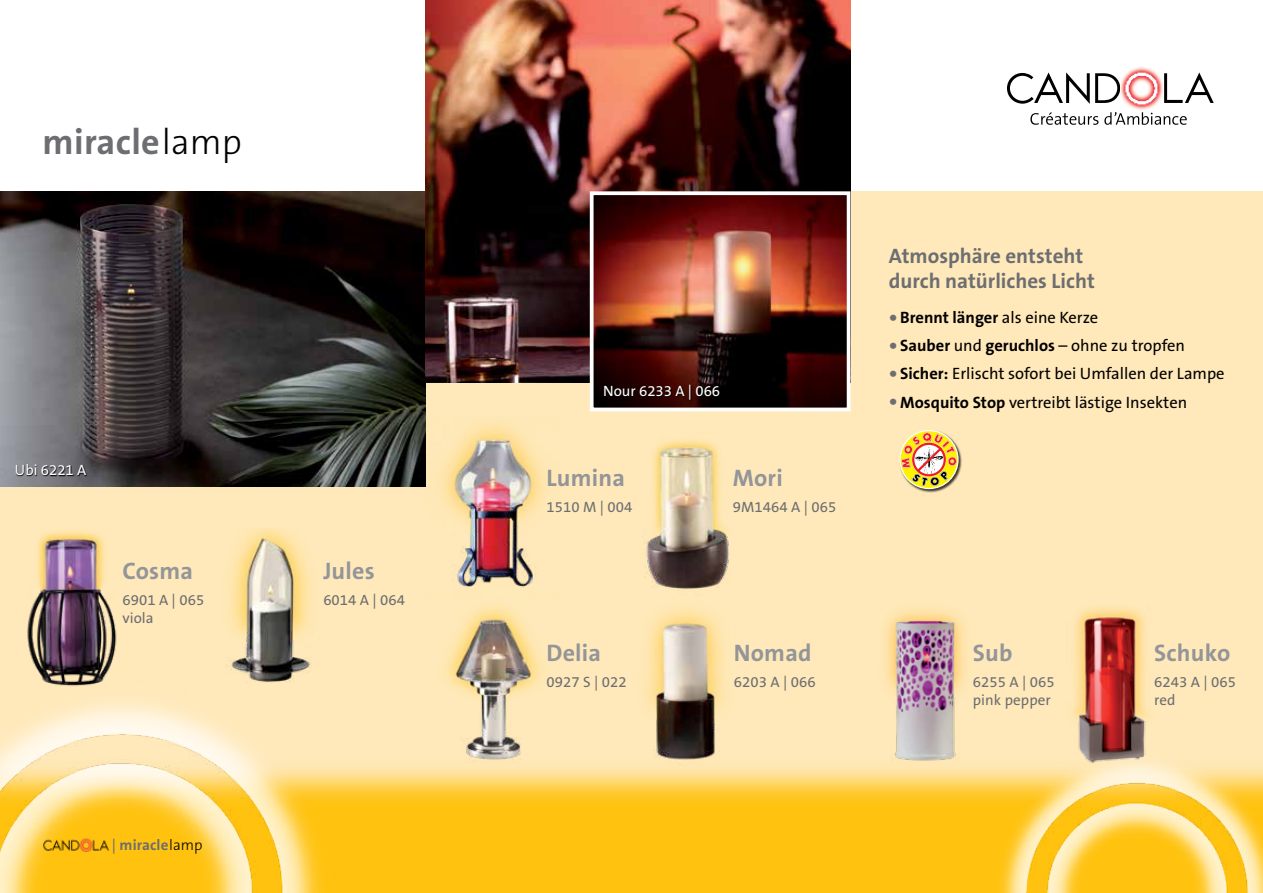
<style>
.page{position:relative;width:1263px;height:893px;background:#fff}
.page>*{position:absolute;margin:0;border:0;box-sizing:border-box;transform-origin:0 0}
.t1{font:700 36px "The Sans B W7";letter-spacing:.01em;color:#6d6e71}
.t2{font:700 24px "The Sans B W7";letter-spacing:.01em;color:#939598}
.t3{font:700 21px/25.2px "The Sans B Plus W7";color:#6d6e71}
.t4{font:16.5px "The Sans B Plus W5 Plain";color:#000}
.t5{font:700 16.5px "The Sans B Plus W7";color:#000}
.t6{font:15px/18px "The Sans B W5 Plain";letter-spacing:.005em;color:#6d6e71}
.t7{font:15px "The Sans B W5 Plain";color:#fff}
.t8{font:700 15px "The Sans B W7";letter-spacing:.01em;color:#6d6e71}
.s1{font-family:"The Sans B W3";font-weight:300;color:#000}
.s2{font-family:"The Sans B W5 Plain";font-weight:400}
.s3{font-family:"The Sans B W7";font-size:21px;color:#6d6e71}
.s4{font-family:"The Sans B Plus W5 Plain";font-weight:400}
.s5{font-family:"The Sans B W7";font-weight:700;font-size:21px;color:#6d6e71}
.s6{font-family:"The Sans B Plus W7";font-weight:700}
</style>
<div class="page">
<div style="left:0;top:191px;width:1263px;height:614px;background:#ffe9ba"></div>
<img style="left:0;top:191px;width:425px;height:295px">
<img style="left:425px;top:0;width:425px;height:383px">
<img style="left:884px;top:610px;width:82px;height:107px">
<img style="left:229px;top:529px;width:82px;height:133px">
<img style="left:443px;top:605px;width:99px;height:112px">
<img style="left:646px;top:615px;width:79px;height:102px">
<img style="left:588px;top:189px;width:263px;height:223px">
<img style="left:27px;top:531px;width:90px;height:131px">
<img style="left:1072px;top:607px;width:78px;height:110px">
<img style="left:617px;top:407px;width:143px;height:208px">
<img style="left:440px;top:424px;width:107px;height:165px">
<img style="left:360px;top:717px;width:787px;height:176px">
<img style="left:978px;top:741px;width:285px;height:152px">
<img style="left:0;top:662px;width:360px;height:231px">
<svg style="left:16px;top:464px;width:71px;height:13px"></svg>
<img style="left:43px;top:838px;width:67px;height:13px">
<svg style="left:604px;top:385px;width:117px;height:16px;background:#1b0100"></svg>
<div style="left:900px;top:430px;width:63px;height:63px;background:#000;opacity:.75"></div>
<div style="left:899px;top:430px;width:59px;height:59px;border:1px solid #fff;border-radius:50%"></div>
<svg style="left:901px;top:432px;width:56px;height:54px;background:#e6b968"></svg>
<svg style="left:1164px;top:72px;width:50px;height:31px"></svg>
<svg style="left:1007px;top:72px;width:113px;height:32px"></svg>
<img style="left:1121px;top:67px;width:42px;height:43px">
<svg style="left:1030px;top:112px;width:68px;height:13px"></svg>
<svg style="left:1104px;top:112px;width:83px;height:13px"></svg>
<h1 class="t1" style="left:43px;top:119px;width:201px">miracle<span class="s1">lamp</span></h1>
<p class="t7" style="left:15px;top:460px;width:73px">Ubi 6221 A</p>
<h2 class="t2" style="left:122px;top:556px;width:72px">Cosma</h2>
<p class="t6" style="left:122px;top:591px;width:83px">6901 A | 065 viola</p>
<p class="t8" style="left:112px;top:835px;width:92px"><span class="s2">|</span> miracle<span class="s1">lamp</span></p>
<h2 class="t2" style="left:323px;top:556px;width:53px">Jules</h2>
<p class="t6" style="left:323px;top:591px;width:83px">6014 A | 064</p>
<p class="t7" style="left:603px;top:381px;width:119px">Nour 6233 A | 066</p>
<h2 class="t2" style="left:546px;top:463px;width:80px">Lumina</h2>
<p class="t6" style="left:546px;top:498px;width:87px">1510 M | 004</p>
<h2 class="t2" style="left:733px;top:463px;width:52px">Mori</h2>
<p class="t6" style="left:733px;top:498px;width:105px">9M1464 A | 065</p>
<h2 class="t2" style="left:546px;top:638px;width:56px">Delia</h2>
<p class="t6" style="left:546px;top:673px;width:82px">0927 S | 022</p>
<h2 class="t2" style="left:734px;top:638px;width:79px">Nomad</h2>
<p class="t6" style="left:734px;top:673px;width:83px">6203 A | 066</p>
<p class="t3" style="left:889px;top:243px;width:208px">Atmosphäre entsteht durch natürliches Licht</p>
<p class="t5" style="left:889px;top:307px;width:211px"><span class="s3">•</span> Brennt länger <span class="s4">als eine Kerze</span></p>
<p class="t4" style="left:889px;top:335px;width:298px"><span class="s5">•</span> <span class="s6">Sauber</span> und <span class="s6">geruchlos</span> – ohne zu tropfen</p>
<p class="t4" style="left:889px;top:363px;width:337px"><span class="s5">•</span> <span class="s6">Sicher:</span> Erlischt sofort bei Umfallen der Lampe</p>
<p class="t4" style="left:889px;top:391px;width:300px"><span class="s5">•</span> <span class="s6">Mosquito Stop</span> vertreibt lästige Insekten</p>
<h2 class="t2" style="left:973px;top:638px;width:41px">Sub</h2>
<p class="t6" style="left:973px;top:673px;width:83px">6255 A | 065 pink pepper</p>
<h2 class="t2" style="left:1154px;top:638px;width:78px">Schuko</h2>
<p class="t6" style="left:1154px;top:673px;width:83px">6243 A | 065 red</p>
</div>
